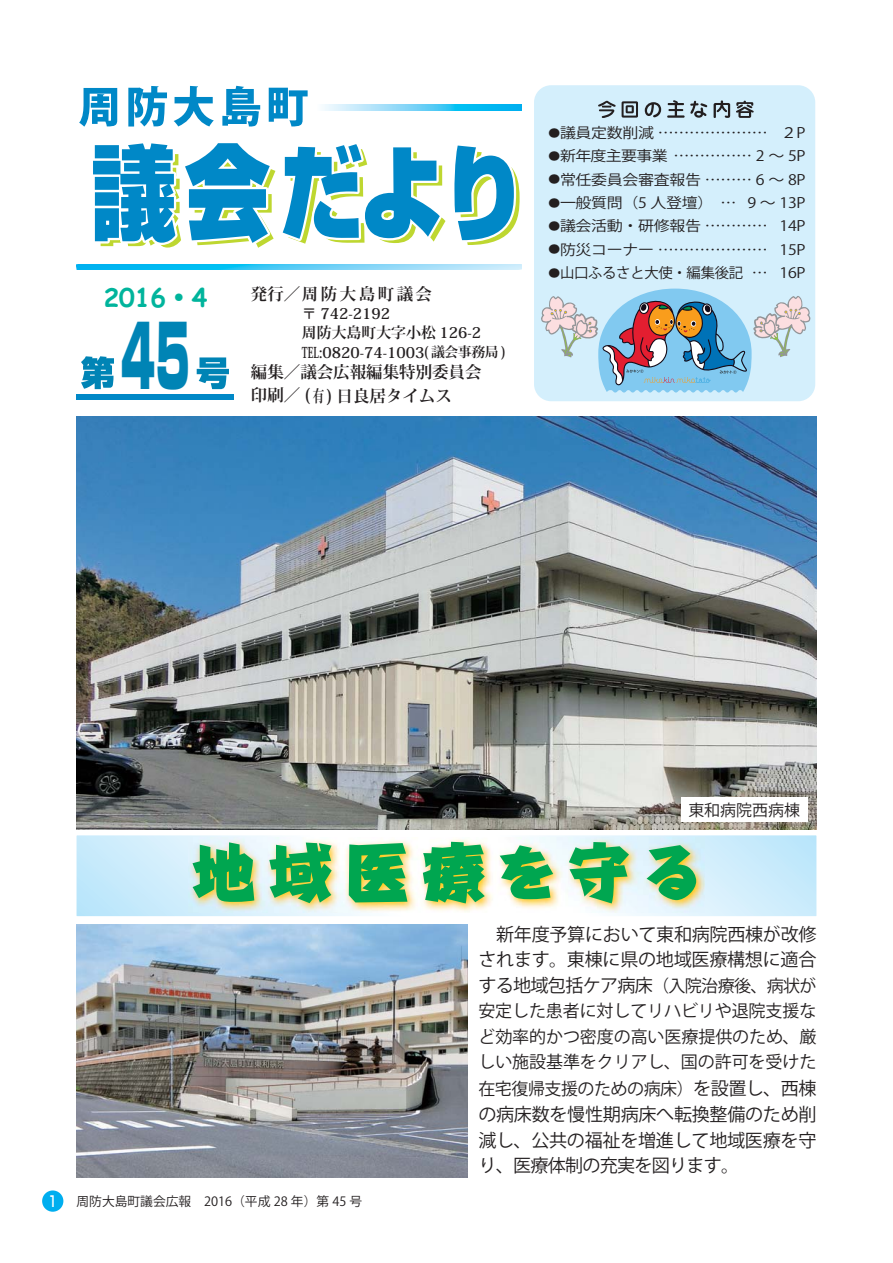
<style>
.page{position:relative;width:893px;height:1263px;background:#fff}
.page>*{position:absolute;margin:0;border:0;box-sizing:border-box;transform-origin:0 0}
.t1{font:85.35px "Shin Go Pro Ultra 90 msp RKSJ H";color:#0084b5;scale:.5 1}
.t2{font:700 25.65px "Comic Sans MS";color:#00b49c}
.t3{font:18px/25.8px "Koz Go Pro Regular 90 msp RKSJ H";letter-spacing:-.015em;color:#231f20;text-align:justify}
.t4{font:16.95px/26px "Koz Go Pro Regular 90 msp RKSJ H";letter-spacing:-.005em;color:#231f20;text-align:justify}
.t5{font:16.5px/23.4px "Koz Min Pro Bold 90 msp RKSJ H";color:#231f20}
.t6{font:16.5px "Koz Min Pro Bold 90 msp RKSJ H";letter-spacing:.15em;color:#231f20}
.t7{font:15.9px "Koz Go Pro Regular 90 msp RKSJ H";color:#231f20}
.t8{font:14.85px/19.2px "Koz Min Pro Bold 90 msp RKSJ H";color:#231f20}
.t9{font:14.85px "Shin Go Pro Medium 90 msp RKSJ H";color:#fff;scale:.85 1}
.t10{font:14.4px "Koz Go Pro Regular 90 msp RKSJ H";letter-spacing:-.02em;color:#231f20;scale:1.11 1}
.t11{font:14.4px "Koz Go Pro Regular 90 msp RKSJ H";letter-spacing:-.02em;color:#231f20}
.t12{font:14.4px "Koz Go Pro Regular 90 msp RKSJ H";letter-spacing:-.04em;color:#231f20;scale:1.11 1}
.t13{font:12.75px "Koz Go Pro Regular 90 msp RKSJ H";color:#231f20}
.s1{font-family:"Shin M Go heavy 90 msp RKSJ H";font-weight:400}
.s2{font-size:13.8px}
.s3{font-size:10.5px}
.s4{font-size:16.95px}
.s5{font-size:18px}
</style>
<div class="page">
<div style="left:42px;top:1190px;width:21px;height:22px;background:#00aeef;border-radius:50%"></div>
<svg style="left:76px;top:835px;width:740px;height:81px;background:#d1eefc"></svg>
<svg style="left:79px;top:88px;width:38px;height:39px"></svg>
<svg style="left:128px;top:86px;width:39px;height:41px"></svg>
<svg style="left:174px;top:86px;width:40px;height:40px"></svg>
<svg style="left:222px;top:86px;width:38px;height:41px"></svg>
<svg style="left:269px;top:88px;width:38px;height:38px"></svg>
<svg style="left:81px;top:356px;width:33px;height:33px"></svg>
<svg style="left:197px;top:357px;width:32px;height:32px"></svg>
<div style="left:534px;top:85px;width:281px;height:316px;background:#d4effc;border-radius:17px"></div>
<div style="left:77px;top:395px;width:157px;height:5px;background:#0088c7"></div>
<svg style="left:77px;top:264px;width:445px;height:5px;background:#54ccf5"></svg>
<svg style="left:323px;top:105px;width:199px;height:5px"></svg>
<svg style="left:93px;top:143px;width:426px;height:105px"></svg>
<svg style="left:598px;top:101px;width:17px;height:17px"></svg>
<svg style="left:621px;top:101px;width:17px;height:17px"></svg>
<svg style="left:644px;top:102px;width:17px;height:15px"></svg>
<svg style="left:667px;top:100px;width:17px;height:18px"></svg>
<svg style="left:690px;top:101px;width:17px;height:17px"></svg>
<svg style="left:713px;top:100px;width:17px;height:18px"></svg>
<svg style="left:736px;top:101px;width:17px;height:17px"></svg>
<svg style="left:541px;top:289px;width:269px;height:104px"></svg>
<img style="left:76px;top:417px;width:740px;height:412px">
<img style="left:76px;top:925px;width:392px;height:253px">
<img style="left:188px;top:837px;width:517px;height:75px">
<svg style="left:192px;top:842px;width:504px;height:61px;background:#76c88c"></svg>
<div style="left:681px;top:797px;width:126px;height:24px;background:#fff"></div>
<h2 class="t2" style="left:104px;top:283px;width:105px">2016<span class="s1">・</span>4</h2>
<h1 class="t1" style="left:121px;top:325px;width:140px">45</h1>
<p class="t6" style="left:251px;top:287px;width:183px">発行／ 周防大島町議会</p>
<p class="t8" style="left:302px;top:306px;width:205px">〒 742-2192<br>周防大島町大字小松 126-2<br>TEL:0820-74-1003<span class="s2">( 議会事務局 )</span></p>
<p class="t5" style="left:251px;top:362px;width:232px">編集／議会広報編集特別委員会印刷／ ( 有 ) 日良居タイムス</p>
<p class="t10" style="left:548px;top:127px;width:233px"><span class="s3">●</span>議員定数削減 ………………… ２P</p>
<p class="t12" style="left:548px;top:151px;width:233px"><span class="s3">●</span>新年度主要事業 …………… 2 ～ 5P</p>
<p class="t10" style="left:548px;top:174px;width:233px"><span class="s3">●</span>常任委員会審査報告 ……… 6 ～ 8P</p>
<p class="t10" style="left:548px;top:197px;width:233px"><span class="s3">●</span>一般質問（5 人登壇） … 9 ～ 13P</p>
<p class="t10" style="left:548px;top:221px;width:233px"><span class="s3">●</span>議会活動・研修報告 ………… 14P</p>
<p class="t10" style="left:548px;top:244px;width:233px"><span class="s3">●</span>防災コーナー ………………… 15P</p>
<p class="t11" style="left:548px;top:267px;width:258px"><span class="s3">●</span>山口ふるさと大使・編集後記 … 16P</p>
<p class="t7" style="left:688px;top:804px;width:113px">東和病院西病棟</p>
<p class="t3" style="left:478px;top:923px;width:339px">　新年度予算において東和病院西棟が改修されます。東棟に県の地域医療構想に適合する地域包括ケア病床<span class="s4">（入院治療後、病状が</span></p>
<p class="t4" style="left:478px;top:1000px;width:339px">安定した患者に対してリハビリや退院支援など効率的かつ密度の高い医療提供のため、厳しい施設基準をクリアし、国の許可を受けた在宅復帰支援のための病床）<span class="s5">を設置し、西棟</span></p>
<p class="t3" style="left:478px;top:1104px;width:339px">の病床数を慢性期病床へ転換整備のため削減し、公共の福祉を増進して地域医療を守り、医療体制の充実を図ります。</p>
<p class="t9" style="left:48px;top:1196px;width:13px">1</p>
<p class="t13" style="left:76px;top:1196px;width:287px">周防大島町議会広報　2016（平成 28 年）第 45 号</p>
</div>
